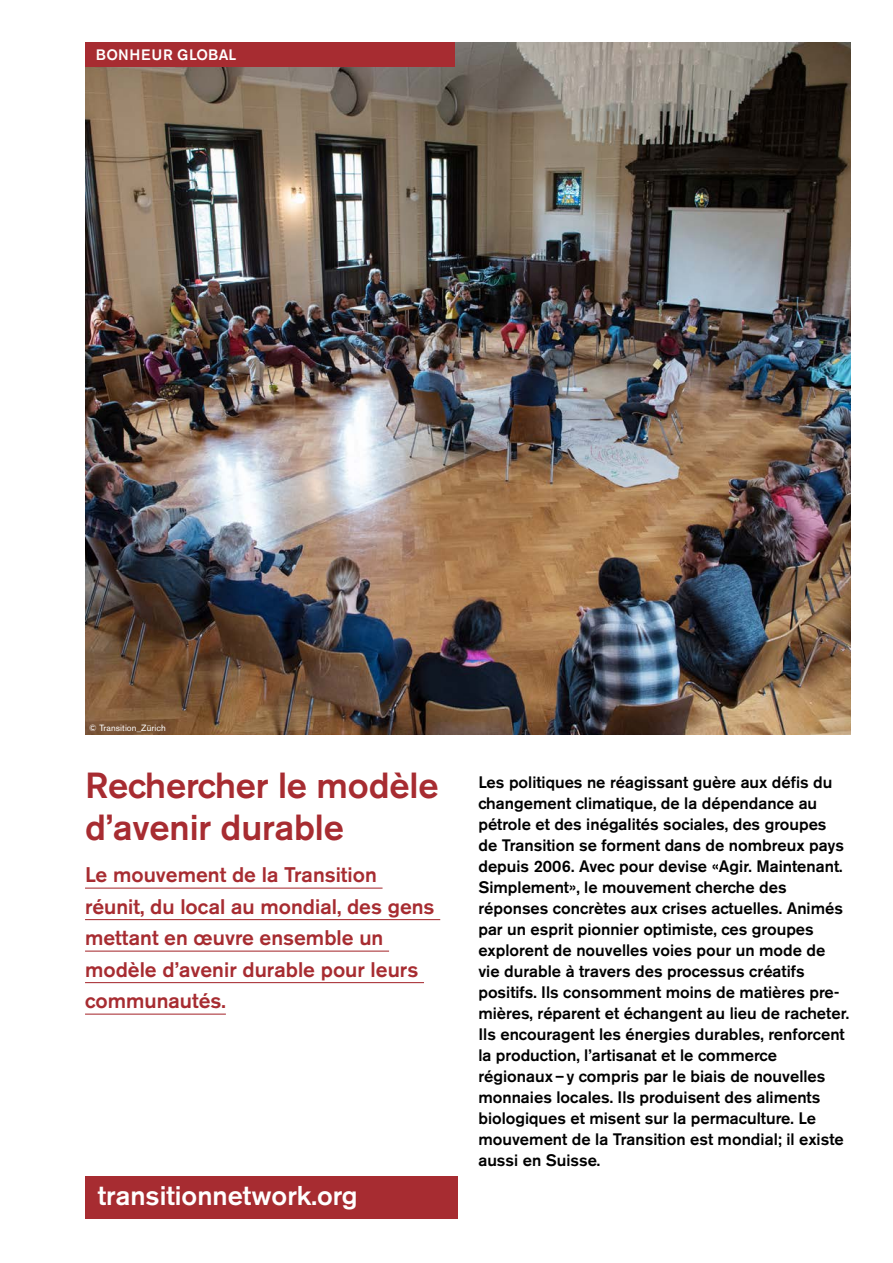
<style>
.page{position:relative;width:893px;height:1263px;background:#fff}
.page>*{position:absolute;margin:0;border:0;box-sizing:border-box;transform-origin:0 0}
.t1{font:500 36px/42px "Akzidenz Grotesk BE";letter-spacing:-.005em;color:#a72c31}
.t2{font:500 27px "Akzidenz Grotesk BE";color:#fff}
.t3{font:500 21px/31.5px "Akzidenz Grotesk BE";color:#a72c31}
.t4{font:500 16.5px/21px "Akzidenz Grotesk BE";color:#000}
.t5{font:500 15px "Akzidenz Grotesk BE";letter-spacing:.01em;color:#fff}
.t6{font:9px "Akzidenz Grotesk BE";letter-spacing:.01em;color:#fff}
</style>
<div class="page">
<img style="left:85px;top:43px;width:765px;height:692px">
<hr style="left:85px;top:887px;width:298px;height:2px;background:#a72c31">
<hr style="left:85px;top:919px;width:355px;height:1px;background:#a72c31">
<hr style="left:85px;top:950px;width:304px;height:2px;background:#a72c31">
<hr style="left:85px;top:982px;width:339px;height:1px;background:#a72c31">
<hr style="left:85px;top:1013px;width:141px;height:2px;background:#a72c31">
<div style="left:85px;top:42px;width:370px;height:25px;background:#a72c31"></div>
<div style="left:85px;top:1176px;width:372px;height:42px;background:#a72c31"></div>
<p class="t5" style="left:96px;top:46px;width:142px">BONHEUR GLOBAL</p>
<p class="t6" style="left:89px;top:722px;width:78px">© Transition_Zürich</p>
<h1 class="t1" style="left:85px;top:764px;width:355px">Rechercher le modèle d’avenir durable</h1>
<p class="t3" style="left:85px;top:859px;width:351px">Le mouvement de la Transition réunit, du local au mondial, des gens mettant en œuvre ensemble un modèle d’avenir durable pour leurs communautés.</p>
<h2 class="t2" style="left:98px;top:1179px;width:261px">transitionnetwork.org</h2>
<p class="t4" style="left:478px;top:771px;width:372px">Les politiques ne réagissant guère aux défis du changement climatique, de la dépendance au pétrole et des inégalités sociales, des groupes de Transition se forment dans de nombreux pays depuis 2006. Avec pour devise «Agir. Maintenant.<br>Simplement», le mouvement cherche des réponses concrètes aux crises actuelles. Animés par un esprit pionnier optimiste, ces groupes explorent de nouvelles voies pour un mode de vie durable à travers des processus créatifs positifs. Ils consomment moins de matières pre&shy;mières, réparent et échangent au lieu de racheter.<br>Ils encouragent les énergies durables, renforcent la production, l’artisanat et le commerce régionaux–y compris par le biais de nouvelles monnaies locales. Ils produisent des aliments biologiques et misent sur la permaculture. Le mouvement de la Transition est mondial; il existe aussi en Suisse.</p>
</div>
